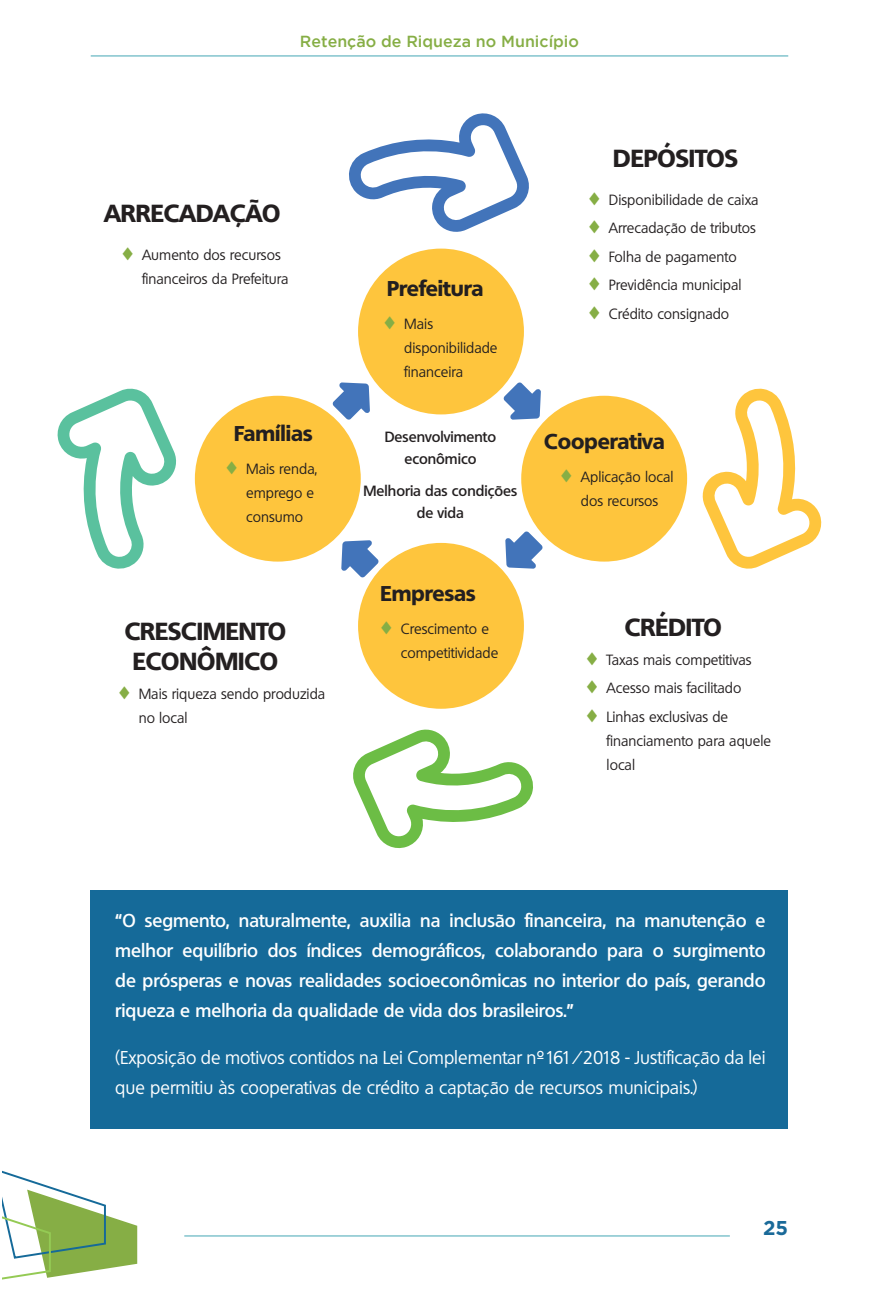
<style>
.page{position:relative;width:879px;height:1304px;background:#fff}
.page>*{position:absolute;margin:0;border:0;box-sizing:border-box;transform-origin:0 0}
.t1{font:800 24px/30.4px "Quebec Serial";color:#231f20;text-align:center}
.t2{font:800 20.8px "Quebec Serial";color:#231f20}
.t3{font:700 20px "Gotham";color:#1a6a99}
.t4{font:700 18px/30px "Quebec Serial";color:#fff;text-align:justify}
.t5{font:18px/30px "Quebec Serial";color:#fff}
.t6{font:500 16px "Gotham";color:#86ae45}
.t7{font:14.4px/24px "Quebec Serial";color:#231f20}
.t8{font:700 14.4px/22.4px "Quebec Serial";color:#231f20;text-align:center}
.s1{color:#86ae45}
</style>
<div class="page">
<svg style="left:2px;top:1170px;width:135px;height:110px"></svg>
<hr style="left:184px;top:1235px;width:546px;height:1px;background:#44a6b4">
<hr style="left:91px;top:55px;width:697px;height:1px;background:#44a6b4">
<svg style="left:349px;top:113px;width:180px;height:119px"></svg>
<svg style="left:353px;top:729px;width:180px;height:120px"></svg>
<svg style="left:702px;top:388px;width:120px;height:181px"></svg>
<svg style="left:57px;top:388px;width:119px;height:181px"></svg>
<div style="left:195px;top:396px;width:166px;height:166px;background:#fec53d;border-radius:50%"></div>
<div style="left:521px;top:396px;width:166px;height:166px;background:#fec53d;border-radius:50%"></div>
<div style="left:358px;top:249px;width:166px;height:165px;background:#fec53d;border-radius:50%"></div>
<div style="left:358px;top:543px;width:166px;height:166px;background:#fec53d;border-radius:50%"></div>
<svg style="left:332px;top:382px;width:38px;height:38px"></svg>
<svg style="left:505px;top:531px;width:38px;height:38px"></svg>
<svg style="left:503px;top:382px;width:38px;height:38px"></svg>
<svg style="left:341px;top:540px;width:38px;height:38px"></svg>
<div style="left:91px;top:890px;width:697px;height:239px;background:#156a99"></div>
<p class="t6" style="left:300px;top:32px;width:281px">Retenção de Riqueza no Município</p>
<h1 class="t1" style="left:104px;top:198px;width:178px">ARRECADAÇÃO</h1>
<p class="t7" style="left:142px;top:242px;width:148px;text-indent:-23px"><span class="s1">♦</span> Aumento dos recursos financeiros da Prefeitura</p>
<h2 class="t2" style="left:387px;top:275px;width:98px">Prefeitura</h2>
<p class="t7" style="left:404px;top:312px;width:95px;text-indent:-23px"><span class="s1">♦</span> Mais disponibilidade financeira</p>
<h1 class="t1" style="left:613px;top:143px;width:126px">DEPÓSITOS</h1>
<p class="t7" style="left:586px;top:186px;width:174px;line-height:28.4px"><span class="s1">♦</span> Disponibilidade de caixa <span class="s1">♦</span> Arrecadação de tributos <span class="s1">♦</span> Folha de pagamento<br><span class="s1">♦</span> Previdência municipal <span class="s1">♦</span> Crédito consignado</p>
<h2 class="t2" style="left:234px;top:420px;width:80px">Famílias</h2>
<p class="t7" style="left:246px;top:457px;width:72px;text-indent:-23px"><span class="s1">♦</span> Mais renda, emprego e consumo</p>
<h1 class="t1" style="left:125px;top:615px;width:163px">CRESCIMENTO<br>ECONÔMICO</h1>
<p class="t7" style="left:139px;top:682px;width:188px;text-indent:-23px"><span class="s1">♦</span> Mais riqueza sendo produzida no local</p>
<p class="t8" style="left:385px;top:425px;width:113px">Desenvolvimento econômico</p>
<p class="t8" style="left:363px;top:479px;width:155px">Melhoria das condições de vida</p>
<h2 class="t2" style="left:380px;top:579px;width:97px">Empresas</h2>
<p class="t7" style="left:401px;top:617px;width:99px;text-indent:-23px"><span class="s1">♦</span> Crescimento e competitividade</p>
<h2 class="t2" style="left:544px;top:428px;width:122px">Cooperativa</h2>
<p class="t7" style="left:558px;top:465px;width:117px;text-align:center"><span class="s1">♦</span> Aplicação local dos recursos</p>
<h1 class="t1" style="left:625px;top:612px;width:98px">CRÉDITO</h1>
<p class="t7" style="left:584px;top:645px;width:169px;line-height:28.4px"><span class="s1">♦</span> Taxas mais competitivas <span class="s1">♦</span> Acesso mais facilitado <span class="s1">♦</span> Linhas exclusivas de</p>
<p class="t7" style="left:606px;top:728px;width:166px">financiamento para aquele local</p>
<p class="t4" style="left:115px;top:905px;width:652px">“O segmento, naturalmente, auxilia na inclusão financeira, na manutenção e melhor equilíbrio dos índices demográficos, colaborando para o surgimento de prósperas e novas realidades socioeconômicas no interior do país, gerando riqueza e melhoria da qualidade de vida dos brasileiros.”</p>
<p class="t5" style="left:115px;top:1043px;width:652px">(Exposição de motivos contidos na Lei Complementar nº161/2018 - Justificação da lei que permitiu às cooperativas de crédito a captação de recursos municipais.)</p>
<h3 class="t3" style="left:763px;top:1216px;width:27px">25</h3>
</div>
